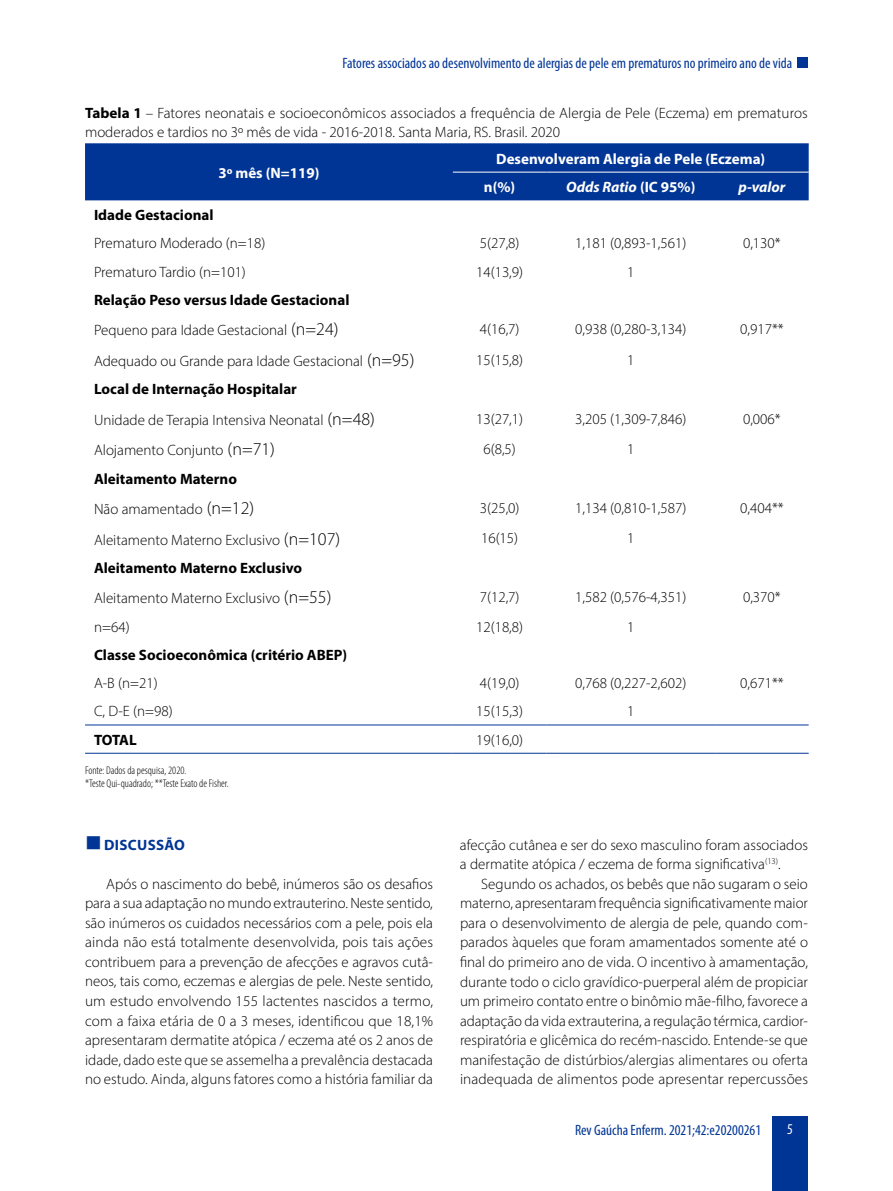
<style>
.page{position:relative;width:893px;height:1191px;background:#fff}
.page>*{position:absolute;margin:0;border:0;box-sizing:border-box;transform-origin:0 0}
.t1{font:300 15px/19.5px "Myriad Pro";color:#000}
.t2{font:700 15px/30.5px "Myriad Pro";color:#000}
.t3{font:condensed 15px "Myriad Pro";color:#003595}
.t4{font:700 15px/28.2px "Myriad Pro";color:#fff}
.t5{font:italic 700 15px "Myriad Pro";color:#fff}
.t6{font:700 15px "Myriad Pro";letter-spacing:.02em;color:#003595}
.t7{font:condensed 15px "Myriad Pro";color:#fff}
.t8{font:300 condensed 11.25px/13.5px "Myriad Pro";color:#000}
.s1{font-weight:700}
.s2{font-style:normal}
.s3{font-weight:300}
.s4{font-weight:300;font-size:18px}
.s5{font-size:18px}
</style>
<div class="page">
<div style="left:772px;top:1116px;width:36px;height:75px;background:#003595"></div>
<div style="left:798px;top:57px;width:10px;height:11px;background:#003595"></div>
<div style="left:85px;top:144px;width:724px;height:56px;background:#003595"></div>
<hr style="left:85px;top:143px;width:368px;height:1px;background:#003595">
<hr style="left:453px;top:143px;width:93px;height:1px;background:#003595">
<hr style="left:546px;top:143px;width:169px;height:1px;background:#003595">
<hr style="left:715px;top:143px;width:94px;height:1px;background:#003595">
<hr style="left:85px;top:753px;width:368px;height:1px;background:#003595">
<hr style="left:453px;top:753px;width:93px;height:1px;background:#003595">
<hr style="left:546px;top:753px;width:169px;height:1px;background:#003595">
<hr style="left:715px;top:753px;width:94px;height:1px;background:#003595">
<hr style="left:453px;top:172px;width:93px;height:1px;background:#fff">
<hr style="left:546px;top:172px;width:169px;height:1px;background:#fff">
<hr style="left:715px;top:172px;width:94px;height:1px;background:#fff">
<hr style="left:85px;top:724px;width:368px;height:1px;background:#003595">
<hr style="left:453px;top:724px;width:93px;height:1px;background:#003595">
<hr style="left:546px;top:724px;width:169px;height:1px;background:#003595">
<hr style="left:715px;top:724px;width:94px;height:1px;background:#003595">
<p class="t3" style="left:343px;top:54px;width:451px">Fatores associados ao desenvolvimento de alergias de pele em prematuros no primeiro ano de vida</p>
<p class="t1" style="left:85px;top:103px;width:724px"><span class="s1">Tabela 1</span> – Fatores neonatais e socioeconômicos associados a frequência de Alergia de Pele (Eczema) em prematuros moderados e tardios no 3º mês de vida - 2016-2018. Santa Maria, RS. Brasil. 2020</p>
<p class="t4" style="left:218px;top:158px;width:103px">3º mês (N=119)</p>
<p class="t4" style="left:484px;top:144px;width:283px;text-indent:12px">Desenvolveram Alergia de Pele (Eczema) n(%)</p>
<p class="t5" style="left:566px;top:177px;width:131px">Odds Ratio <span class="s2">(IC 95%)</span></p>
<p class="t5" style="left:738px;top:177px;width:48px">p-valor</p>
<p class="t2" style="left:94px;top:199px;width:121px">Idade Gestacional</p>
<p class="t1" style="left:94px;top:233px;width:173px">Prematuro Moderado (n=18)</p>
<p class="t1" style="left:480px;top:233px;width:41px">5(27,8)</p>
<p class="t1" style="left:575px;top:233px;width:113px">1,181 (0,893-1,561)</p>
<p class="t1" style="left:743px;top:233px;width:39px">0,130*</p>
<p class="t1" style="left:94px;top:262px;width:153px">Prematuro Tardio (n=101)</p>
<p class="t1" style="left:476px;top:262px;width:49px">14(13,9)</p>
<p class="t1" style="left:627px;top:262px;width:9px">1</p>
<p class="t2" style="left:94px;top:284px;width:257px">Relação Peso versus Idade Gestacional<br><span class="s3">Pequeno para Idade Gestacional</span> <span class="s4">(n=24)</span></p>
<p class="t1" style="left:480px;top:319px;width:41px">4(16,7)</p>
<p class="t1" style="left:575px;top:319px;width:113px">0,938 (0,280-3,134)</p>
<p class="t1" style="left:740px;top:319px;width:45px">0,917**</p>
<p class="t1" style="left:94px;top:351px;width:322px">Adequado ou Grande para Idade Gestacional <span class="s5">(n=95)</span></p>
<p class="t1" style="left:476px;top:350px;width:49px">15(15,8)</p>
<p class="t1" style="left:627px;top:350px;width:9px">1</p>
<p class="t1" style="left:94px;top:374px;width:282px;line-height:30.5px"><span class="s1">Local de Internação Hospitalar<br></span>Unidade de Terapia Intensiva Neonatal <span class="s5">(n=48)</span></p>
<p class="t1" style="left:476px;top:409px;width:49px">13(27,1)</p>
<p class="t1" style="left:575px;top:409px;width:113px">3,205 (1,309-7,846)</p>
<p class="t1" style="left:743px;top:409px;width:39px">0,006*</p>
<p class="t1" style="left:94px;top:440px;width:183px">Alojamento Conjunto <span class="s5">(n=71)</span></p>
<p class="t1" style="left:483px;top:439px;width:34px">6(8,5)</p>
<p class="t1" style="left:627px;top:439px;width:9px">1</p>
<p class="t2" style="left:94px;top:463px;width:162px">Aleitamento Materno<br><span class="s3">Não amamentado</span> <span class="s4">(n=12)</span></p>
<p class="t1" style="left:480px;top:498px;width:41px">3(25,0)</p>
<p class="t1" style="left:575px;top:498px;width:113px">1,134 (0,810-1,587)</p>
<p class="t1" style="left:740px;top:498px;width:45px">0,404**</p>
<p class="t1" style="left:94px;top:530px;width:248px">Aleitamento Materno Exclusivo <span class="s5">(n=107)</span></p>
<p class="t1" style="left:481px;top:528px;width:39px">16(15)</p>
<p class="t1" style="left:627px;top:528px;width:9px">1</p>
<p class="t2" style="left:94px;top:552px;width:239px">Aleitamento Materno Exclusivo<br><span class="s3">Aleitamento Materno Exclusivo</span> <span class="s4">(n=55)</span></p>
<p class="t1" style="left:480px;top:587px;width:41px">7(12,7)</p>
<p class="t1" style="left:575px;top:587px;width:113px">1,582 (0,576-4,351)</p>
<p class="t1" style="left:743px;top:587px;width:39px">0,370*</p>
<p class="t1" style="left:94px;top:617px;width:37px">n=64)</p>
<p class="t1" style="left:476px;top:617px;width:49px">12(18,8)</p>
<p class="t1" style="left:627px;top:617px;width:9px">1</p>
<p class="t2" style="left:94px;top:639px;width:255px">Classe Socioeconômica (critério ABEP)</p>
<p class="t1" style="left:94px;top:673px;width:65px">A-B (n=21)</p>
<p class="t1" style="left:480px;top:673px;width:41px">4(19,0)</p>
<p class="t1" style="left:575px;top:673px;width:113px">0,768 (0,227-2,602)</p>
<p class="t1" style="left:740px;top:673px;width:45px">0,671**</p>
<p class="t1" style="left:94px;top:701px;width:80px">C, D-E (n=98)</p>
<p class="t1" style="left:476px;top:701px;width:49px">15(15,3)</p>
<p class="t1" style="left:627px;top:701px;width:9px">1</p>
<p class="t2" style="left:94px;top:724px;width:44px">TOTAL</p>
<p class="t1" style="left:476px;top:730px;width:49px">19(16,0)</p>
<p class="t8" style="left:85px;top:763px;width:145px">Fonte: Dados da pesquisa, 2020.<br>*Teste Qui-quadrado; **Teste Exato de Fisher.</p>
<p class="t6" style="left:104px;top:835px;width:82px">DISCUSSÃO</p>
<p class="t1" style="left:85px;top:874px;width:350px;text-align:justify;text-indent:21px">Após o nascimento do bebê, inúmeros são os desafios para a sua adaptação no mundo extrauterino. Neste sentido, são inúmeros os cuidados necessários com a pele, pois ela ainda não está totalmente desenvolvida, pois tais ações contribuem para a prevenção de afecções e agravos cutâ&shy;neos, tais como, eczemas e alergias de pele. Neste sentido, um estudo envolvendo 155 lactentes nascidos a termo, com a faixa etária de 0 a 3 meses, identificou que 18,1% apresentaram dermatite atópica / eczema até os 2 anos de idade, dado este que se assemelha a prevalência destacada no estudo. Ainda, alguns fatores como a história familiar da</p>
<p class="t1" style="left:460px;top:835px;width:349px">afecção cutânea e ser do sexo masculino foram associados a dermatite atópica / eczema de forma significativa<sup>(13)</sup>.</p>
<p class="t1" style="left:460px;top:874px;width:350px;text-align:justify;text-indent:21px">Segundo os achados, os bebês que não sugaram o seio materno, apresentaram frequência significativamente maior para o desenvolvimento de alergia de pele, quando com&shy;parados àqueles que foram amamentados somente até o final do primeiro ano de vida. O incentivo à amamentação, durante todo o ciclo gravídico-puerperal além de propiciar um primeiro contato entre o binômio mãe-filho, favorece a adaptação da vida extrauterina, a regulação térmica, cardior&shy;respiratória e glicêmica do recém-nascido. Entende-se que manifestação de distúrbios/alergias alimentares ou oferta inadequada de alimentos pode apresentar repercussões</p>
<p class="t3" style="left:575px;top:1121px;width:188px">Rev Gaúcha Enferm. 2021;42:e20200261</p>
<p class="t7" style="left:787px;top:1120px;width:7px">5</p>
</div>
